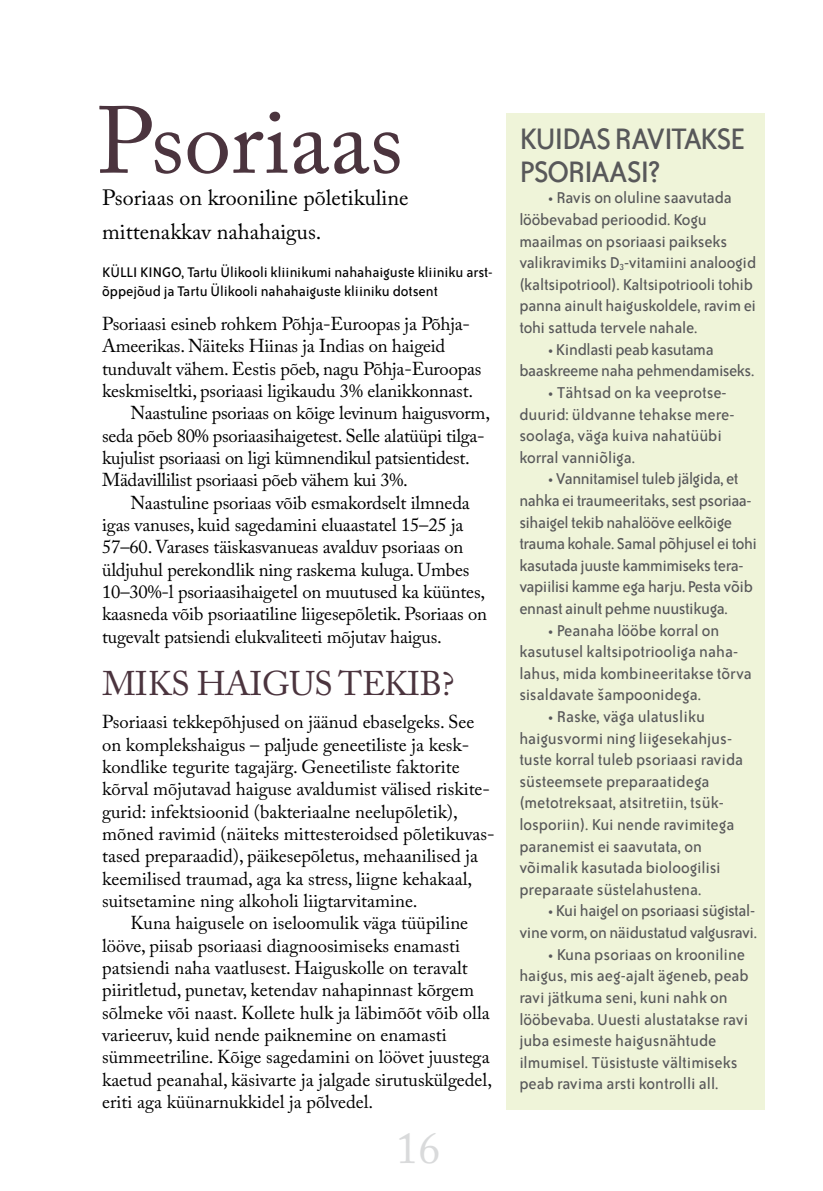
<style>
.page{position:relative;width:823px;height:1191px;background:#fff}
.page>*{position:absolute;margin:0;border:0;box-sizing:border-box;transform-origin:0 0}
.t1{font:94px "Adobe Caslon Pro";color:#4b343e}
.t2{font:44px "Adobe Caslon Pro";color:#d9dadb}
.t3{font:34px/32.8px "Bailey Sans ITC";letter-spacing:-.04em;color:#58585a}
.t4{font:34px "Adobe Caslon Pro";color:#4b343e}
.t5{font:22px/34px "Adobe Caslon Pro";color:#000}
.t6{font:18.6px/22.4px "Adobe Caslon Pro";color:#000}
.t7{font:18px/21.6px "Bailey Sans ITC";letter-spacing:-.01em;color:#58585a}
.t8{font:16px/19.2px "Bailey Sans ITC";color:#000}
</style>
<div class="page">
<hr style="left:822px;top:0;width:1px;height:1191px;background:#d9dadb">
<div style="left:506px;top:113px;width:258px;height:997px;background:#eff4d9"></div>
<h1 class="t1" style="left:96px;top:85px;width:308px">Psoriaas</h1>
<p class="t5" style="left:102px;top:180px;width:307px">Psoriaas on krooniline põletikuline mittenakkav nahahaigus.</p>
<p class="t8" style="left:102px;top:263px;width:392px">Külli Kingo, Tartu Ülikooli kliinikumi nahahaiguste kliiniku arst&shy;õppejõud ja Tartu Ülikooli nahahaiguste kliiniku dotsent</p>
<p class="t6" style="left:102px;top:312px;width:369px">Psoriaasi esineb rohkem Põhja-Euroopas ja Põhja-</p>
<p class="t6" style="left:102px;top:335px;width:344px">Ameerikas. Näiteks Hiinas ja Indias on haigeid</p>
<p class="t6" style="left:102px;top:357px;width:380px">tunduvalt vähem. Eestis põeb, nagu Põhja-Euroopas</p>
<p class="t6" style="left:102px;top:379px;width:372px">keskmiseltki, psoriaasi ligikaudu 3% elanikkonnast.</p>
<p class="t6" style="left:130px;top:402px;width:361px">Naastuline psoriaas on kõige levinum haigusvorm,</p>
<p class="t6" style="left:102px;top:424px;width:384px">seda põeb 80% psoriaasihaigetest. Selle alatüüpi tilga-</p>
<p class="t6" style="left:102px;top:446px;width:369px">kujulist psoriaasi on ligi kümnendikul patsientidest.</p>
<p class="t6" style="left:102px;top:469px;width:307px">Mädavillilist psoriaasi põeb vähem kui 3%.</p>
<p class="t6" style="left:130px;top:491px;width:340px">Naastuline psoriaas võib esmakordselt ilmneda</p>
<p class="t6" style="left:102px;top:513px;width:362px">igas vanuses, kuid sagedamini eluaastatel 15–25 ja</p>
<p class="t6" style="left:102px;top:536px;width:362px">57–60. Varases täiskasvanueas avalduv psoriaas on</p>
<p class="t6" style="left:102px;top:558px;width:368px">üldjuhul perekondlik ning raskema kuluga. Umbes</p>
<p class="t6" style="left:102px;top:580px;width:384px">10–30%-l psoriaasihaigetel on muutused ka küüntes,</p>
<p class="t6" style="left:102px;top:602px;width:386px">kaasneda võib psoriaatiline liigesepõletik. Psoriaas on</p>
<p class="t6" style="left:102px;top:625px;width:341px">tugevalt patsiendi elukvaliteeti mõjutav haigus.</p>
<h3 class="t4" style="left:102px;top:663px;width:52px">Miks</h3>
<h3 class="t4" style="left:197px;top:663px;width:23px">hai</h3>
<h3 class="t4" style="left:262px;top:663px;width:98px">gus teki</h3>
<h3 class="t4" style="left:420px;top:663px;width:36px">b?</h3>
<p class="t6" style="left:102px;top:711px;width:393px">Psoriaasi tekkepõhjused on jäänud ebaselgeks. See on komplekshaigus – paljude geneetiliste ja kesk&shy;kondlike tegurite tagajärg. Geneetiliste faktorite kõrval mõjutavad haiguse avaldumist välised riskite&shy;gurid: infektsioonid (bakteriaalne neelupõletik), mõned ravimid (näiteks mittesteroidsed põletikuvas&shy;tased preparaadid), päikesepõletus, mehaanilised ja keemilised traumad, aga ka stress, liigne kehakaal, suitsetamine ning alkoholi liigtarvitamine.</p>
<p class="t6" style="left:102px;top:911px;width:391px;text-indent:28px">Kuna haigusele on iseloomulik väga tüüpiline lööve, piisab psoriaasi diagnoosimiseks enamasti patsiendi naha vaatlusest. Haiguskolle on teravalt piiritletud, punetav, ketendav nahapinnast kõrgem sõlmeke või naast. Kollete hulk ja läbimõõt võib olla varieeruv, kuid nende paiknemine on enamasti sümmeetriline. Kõige sagedamini on löövet juustega kaetud peanahal, käsivarte ja jalgade sirutuskülgedel, eriti aga küünarnukkidel ja põlvedel.</p>
<h2 class="t2" style="left:396px;top:1122px;width:45px">16</h2>
<h3 class="t3" style="left:519px;top:123px;width:228px">Kuidas ravitakse psoriaasi?</h3>
<p class="t7" style="left:519px;top:187px;width:238px;text-indent:28px">• Ravis on oluline saavutada lööbevabad perioodid. Kogu maailmas on psoriaasi paikseks valikravimiks D<sub>3</sub>-vitamiini analoogid (kaltsipotriool). Kaltsipotriooli tohib panna ainult haiguskoldele, ravim ei tohi sattuda tervele nahale.</p>
<p class="t7" style="left:519px;top:339px;width:236px;text-indent:28px">• Kindlasti peab kasutama baaskreeme naha pehmendamiseks.</p>
<p class="t7" style="left:519px;top:382px;width:216px;text-indent:28px">• Tähtsad on ka veeprotse&shy;duurid: üldvanne tehakse mere&shy;soolaga, väga kuiva nahatüübi korral vanniõliga.</p>
<p class="t7" style="left:519px;top:468px;width:239px;text-indent:28px">• Vannitamisel tuleb jälgida, et nahka ei traumeeritaks, sest psoriaa&shy;sihaigel tekib nahalööve eelkõige trauma kohale. Samal põhjusel ei tohi kasutada juuste kammimiseks tera&shy;vapiilisi kamme ega harju. Pesta võib ennast ainult pehme nuustikuga.</p>
<p class="t7" style="left:519px;top:619px;width:234px;text-indent:28px">• Peanaha lööbe korral on kasutusel kaltsipotriooliga naha&shy;lahus, mida kombineeritakse tõrva sisaldavate šampoonidega.</p>
<p class="t7" style="left:519px;top:706px;width:225px;text-indent:28px">• Raske, väga ulatusliku haigusvormi ning liigesekahjus&shy;tuste korral tuleb psoriaasi ravida süsteemsete preparaatidega (metotreksaat, atsitretiin, tsük&shy;losporiin). Kui nende ravimitega paranemist ei saavutata, on võimalik kasutada bioloogilisi preparaate süstelahustena.</p>
<p class="t7" style="left:519px;top:900px;width:239px;text-align:right">• Kui haigel on psoriaasi sügistal&shy;vine vorm, on näidustatud valgusravi.</p>
<p class="t7" style="left:519px;top:943px;width:231px;text-indent:28px">• Kuna psoriaas on krooniline haigus, mis aeg-ajalt ägeneb, peab ravi jätkuma seni, kuni nahk on lööbevaba. Uuesti alustatakse ravi juba esimeste haigusnähtude ilmumisel. Tüsistuste vältimiseks peab ravima arsti kontrolli all.</p>
</div>
